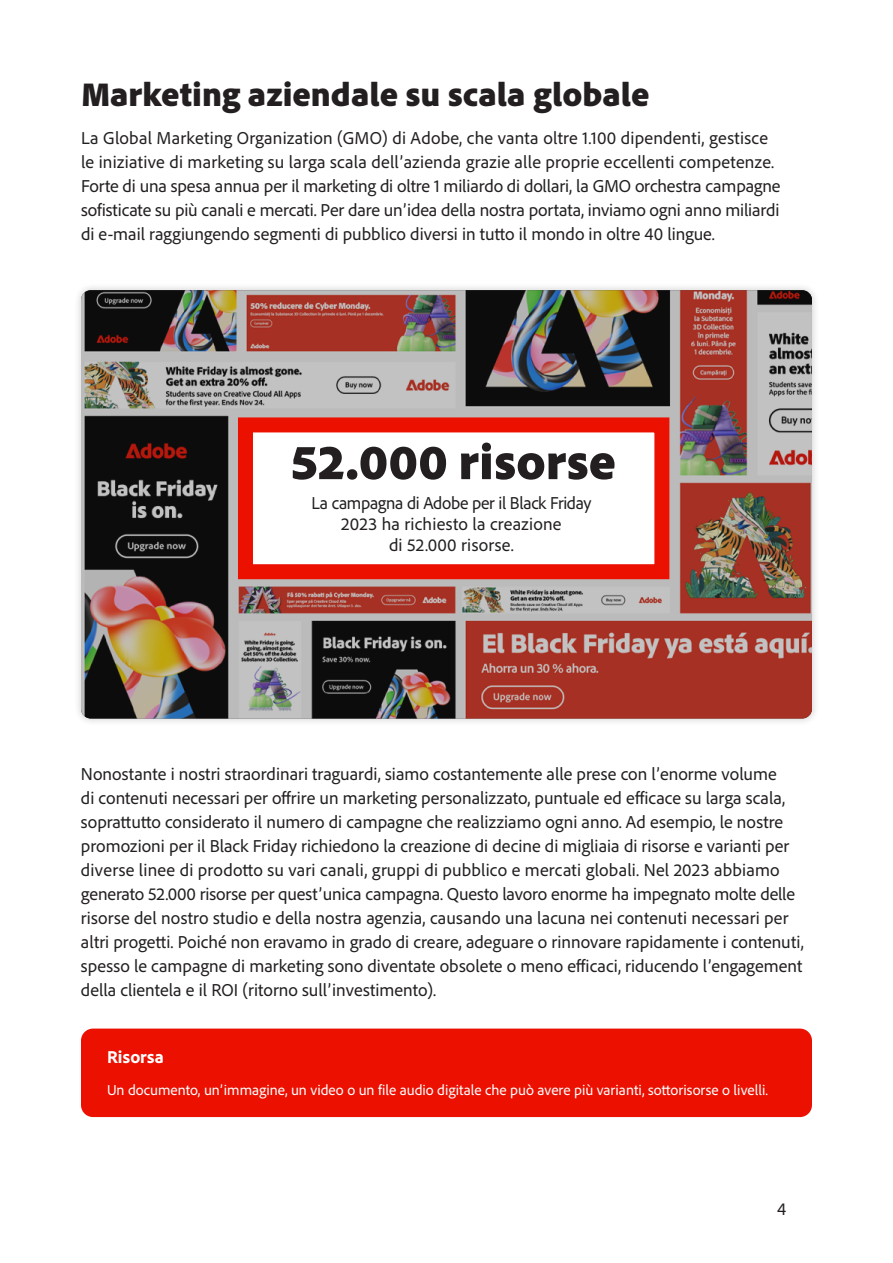
<style>
.page{position:relative;width:893px;height:1263px;background:#fff}
.page>*{position:absolute;margin:0;border:0;box-sizing:border-box;transform-origin:0 0}
.t1{font:900 51px "Adobe Clean";letter-spacing:.005em;color:#231f20}
.t2{font:900 34.5px "Adobe Clean";color:#231f20}
.t3{font:18px/24px "Adobe Clean";color:#231f20}
.t4{font:800 18px "Adobe Clean";letter-spacing:.01em;color:#fff}
.t5{font:15px "Adobe Clean";color:#fff}
</style>
<div class="page">
<div style="left:81px;top:1028px;width:731px;height:89px;background:#eb1000;border-radius:12px"></div>
<div style="left:73px;top:282px;width:747px;height:444px;background:#231f20;opacity:.15"></div>
<img style="left:81px;top:290px;width:731px;height:428px;border-radius:10px">
<div style="left:238px;top:417px;width:431px;height:162px;background:#fff;border:15px solid #eb1000"></div>
<h2 class="t2" style="left:81px;top:72px;width:570px">Marketing aziendale su scala globale</h2>
<p class="t3" style="left:81px;top:125px;width:701px">La Global Marketing Organization (GMO) di Adobe, che vanta oltre 1.100 dipendenti, gestisce le iniziative di marketing su larga scala dell’azienda grazie alle proprie eccellenti competenze.<br>Forte di una spesa annua per il marketing di oltre 1 miliardo di dollari, la GMO orchestra campagne sofisticate su più canali e mercati. Per dare un’idea della nostra portata, inviamo ogni anno miliardi di e-mail raggiungendo segmenti di pubblico diversi in tutto il mondo in oltre 40 lingue.</p>
<h1 class="t1" style="left:291px;top:428px;width:327px">52.000 risorse</h1>
<p class="t3" style="left:311px;top:492px;width:282px;line-height:21px;text-align:center">La campagna di Adobe per il Black Friday<br>2023 ha richiesto la creazione<br>di 52.000 risorse.</p>
<p class="t3" style="left:81px;top:761px;width:724px">Nonostante i nostri straordinari traguardi, siamo costantemente alle prese con l’enorme volume<br>di contenuti necessari per offrire un marketing personalizzato, puntuale ed efficace su larga scala, soprattutto considerato il numero di campagne che realizziamo ogni anno. Ad esempio, le nostre promozioni per il Black Friday richiedono la creazione di decine di migliaia di risorse e varianti per diverse linee di prodotto su vari canali, gruppi di pubblico e mercati globali. Nel 2023 abbiamo generato 52.000 risorse per quest’unica campagna. Questo lavoro enorme ha impegnato molte delle risorse del nostro studio e della nostra agenzia, causando una lacuna nei contenuti necessari per altri progetti. Poiché non eravamo in grado di creare, adeguare o rinnovare rapidamente i contenuti, spesso le campagne di marketing sono diventate obsolete o meno efficaci, riducendo l’engagement della clientela e il ROI (ritorno sull’investimento).</p>
<p class="t4" style="left:107px;top:1046px;width:58px">Risorsa</p>
<p class="t5" style="left:107px;top:1080px;width:662px">Un documento, un’immagine, un video o un file audio digitale che può avere più varianti, sottorisorse o livelli.</p>
<p class="t3" style="left:777px;top:1196px;width:11px">4</p>
</div>
